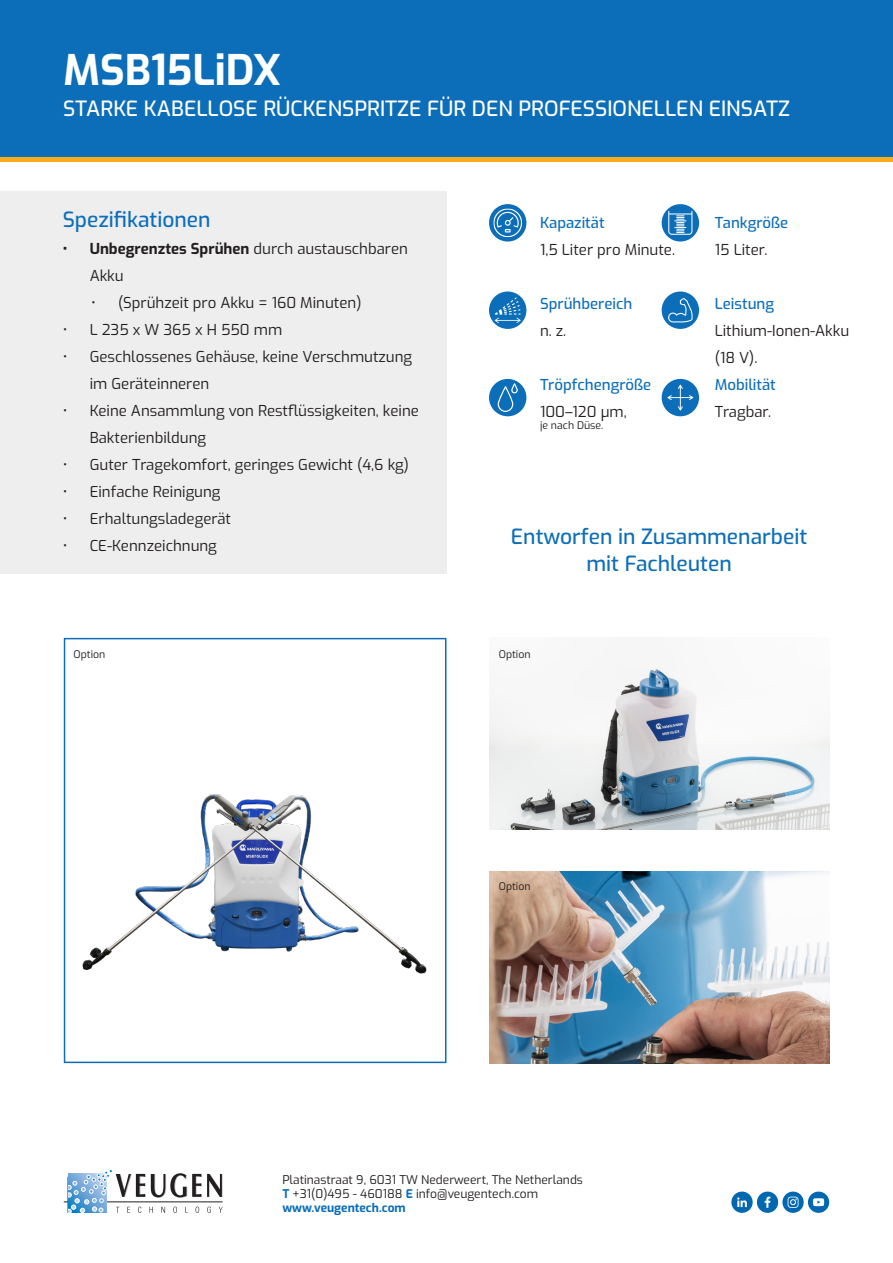
<style>
.page{position:relative;width:893px;height:1263px;background:#fff}
.page>*{position:absolute;margin:0;border:0;box-sizing:border-box;transform-origin:0 0}
.t1{font:700 42px "Exo";color:#fff}
.t2{font:500 21px "Exo";color:#fff}
.t3{font:500 21px/27px "Exo";color:#0c6eb8;text-align:center}
.t4{font:15px/27px "Exo";color:#231f20}
.t5{font:500 15px "Exo";color:#0c6eb8}
.t6{font:12px "Exo";color:#231f20}
.t7{font:700 12px "Exo";color:#0c6eb8}
.t8{font:10.5px "Exo";color:#231f20}
.s1{font-weight:700}
.s2{font-weight:700;color:#0c6eb8}
</style>
<div class="page">
<div style="left:0;top:0;width:893px;height:157px;background:#0c6eb8"></div>
<div style="left:0;top:157px;width:893px;height:5px;background:#faab1a"></div>
<hr style="left:64px;top:1201px;width:159px;height:1px;background:#231f20">
<svg style="left:67px;top:1169px;width:156px;height:44px"></svg>
<svg style="left:731px;top:1191px;width:98px;height:22px"></svg>
<div style="left:489px;top:204px;width:37px;height:38px;background:#0c6eb8;border-radius:50%"></div>
<svg style="left:493px;top:208px;width:29px;height:29px"></svg>
<div style="left:489px;top:291px;width:37px;height:38px;background:#0c6eb8;border-radius:50%"></div>
<svg style="left:495px;top:297px;width:26px;height:26px"></svg>
<div style="left:489px;top:379px;width:37px;height:37px;background:#0c6eb8;border-radius:50%"></div>
<svg style="left:498px;top:383px;width:20px;height:29px"></svg>
<div style="left:662px;top:204px;width:37px;height:38px;background:#0c6eb8;border-radius:50%"></div>
<svg style="left:668px;top:211px;width:24px;height:24px"></svg>
<div style="left:662px;top:291px;width:37px;height:38px;background:#0c6eb8;border-radius:50%"></div>
<svg style="left:668px;top:298px;width:25px;height:24px"></svg>
<div style="left:662px;top:379px;width:37px;height:37px;background:#0c6eb8;border-radius:50%"></div>
<svg style="left:667px;top:385px;width:26px;height:26px"></svg>
<div style="left:0;top:191px;width:446px;height:383px;background:#eeeeef"></div>
<img style="left:82px;top:794px;width:345px;height:180px">
<div style="left:64px;top:638px;width:382px;height:425px;border:2px solid #0c6eb8"></div>
<img style="left:489px;top:668px;width:340px;height:161px">
<img style="left:489px;top:872px;width:340px;height:191px">
<p class="t1" style="left:63px;top:38px;width:220px">MSB15LiDX</p>
<p class="t2" style="left:63px;top:93px;width:728px">STARKE KABELLOSE RÜCKENSPRITZE FÜR DEN PROFESSIONELLEN EINSATZ</p>
<p class="t3" style="left:63px;top:205px;width:149px">Spezifikationen</p>
<p class="t4" style="left:90px;top:235px;width:320px;text-indent:-27px"><span class="s1">• Unbegrenztes Sprühen</span> durch austauschbaren<br>Akku</p>
<p class="t4" style="left:91px;top:289px;width:272px">• (Sprühzeit pro Akku = 160 Minuten)</p>
<p class="t4" style="left:63px;top:316px;width:221px">• L 235 x W 365 x H 550 mm</p>
<p class="t4" style="left:90px;top:343px;width:324px;text-indent:-27px">• Geschlossenes Gehäuse, keine Verschmutzung im Geräteinneren</p>
<p class="t4" style="left:90px;top:397px;width:331px;text-indent:-27px">• Keine Ansammlung von Restflüssigkeiten, keine<br>Bakterienbildung</p>
<p class="t4" style="left:63px;top:451px;width:348px">• Guter Tragekomfort, geringes Gewicht (4,6 kg)</p>
<p class="t4" style="left:63px;top:478px;width:159px">• Einfache Reinigung</p>
<p class="t4" style="left:63px;top:505px;width:170px">• Erhaltungsladegerät</p>
<p class="t4" style="left:63px;top:532px;width:156px">• CE-Kennzeichnung</p>
<p class="t8" style="left:74px;top:646px;width:33px">Option</p>
<p class="t5" style="left:540px;top:211px;width:66px">Kapazität</p>
<p class="t4" style="left:540px;top:235px;width:137px">1,5 Liter pro Minute.</p>
<p class="t5" style="left:540px;top:292px;width:94px">Sprühbereich</p>
<p class="t4" style="left:540px;top:316px;width:28px">n. z.</p>
<p class="t5" style="left:540px;top:373px;width:113px">Tröpfchengröße</p>
<p class="t4" style="left:540px;top:397px;width:88px">100–120 μm,</p>
<p class="t8" style="left:540px;top:418px;width:65px">je nach Düse.</p>
<p class="t5" style="left:715px;top:211px;width:75px">Tankgröße</p>
<p class="t4" style="left:715px;top:235px;width:54px">15 Liter.</p>
<p class="t5" style="left:715px;top:292px;width:61px">Leistung</p>
<p class="t4" style="left:715px;top:316px;width:136px">Lithium-Ionen-Akku (18 V).</p>
<p class="t5" style="left:715px;top:373px;width:63px">Mobilität</p>
<p class="t4" style="left:715px;top:397px;width:58px">Tragbar.</p>
<p class="t3" style="left:511px;top:522px;width:298px">Entworfen in Zusammenarbeit mit Fachleuten</p>
<p class="t8" style="left:499px;top:646px;width:33px">Option</p>
<p class="t8" style="left:499px;top:878px;width:33px">Option</p>
<p class="t6" style="left:282px;top:1170px;width:302px">Platinastraat 9, 6031 TW Nederweert, The Netherlands</p>
<p class="t6" style="left:282px;top:1184px;width:257px"><span class="s2">T</span> +31(0)495 - 460188 <span class="s2">E</span> info@veugentech.com</p>
<p class="t7" style="left:282px;top:1198px;width:125px">www.veugentech.com</p>
</div>
